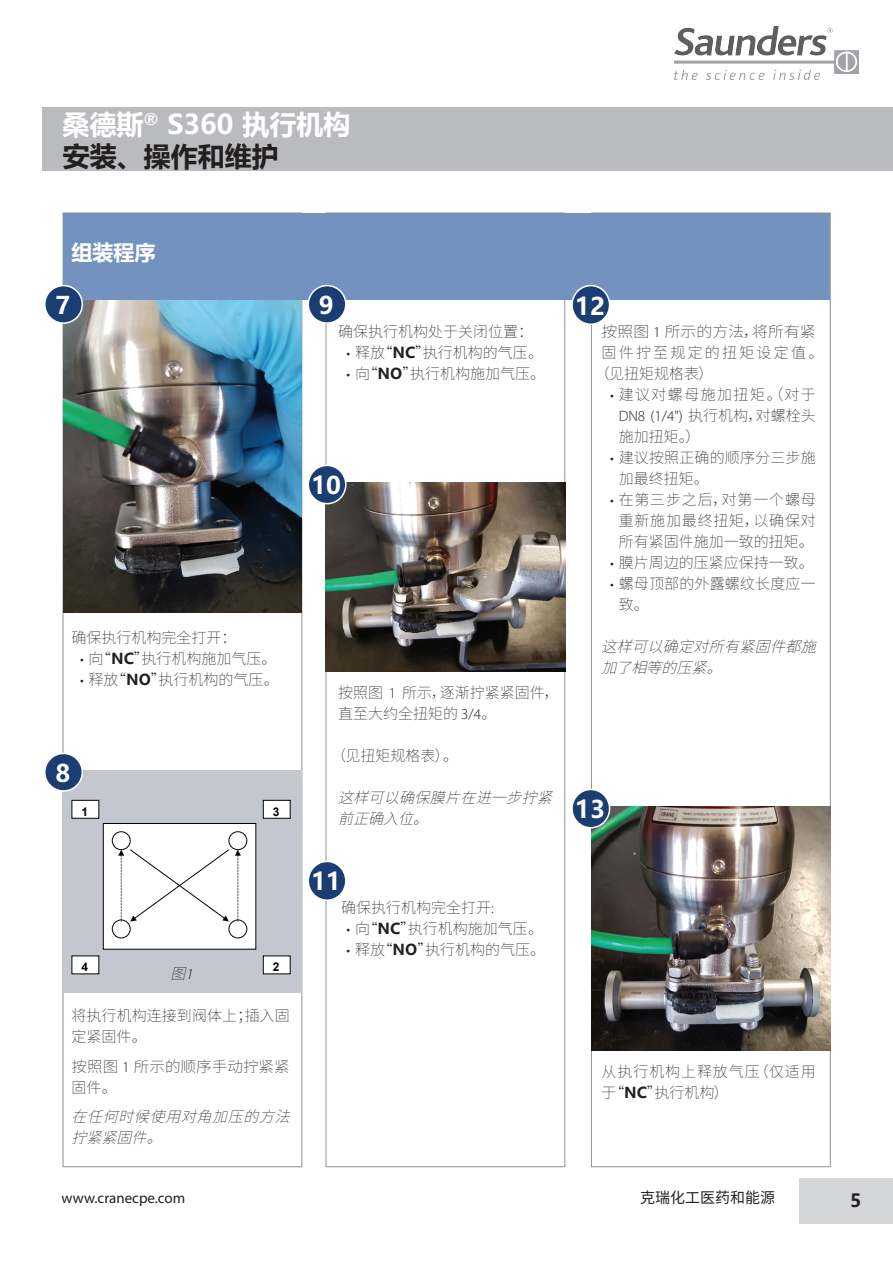
<style>
.page{position:relative;width:893px;height:1263px;background:#fff}
.page>*{position:absolute;margin:0;border:0;box-sizing:border-box;transform-origin:0 0}
.t1{font:700 27px/31.5px "Microsoft Ya Hei UI";color:#fff}
.t2{font:700 24px "Microsoft Ya Hei UI";color:#fff}
.t3{font:700 21px "Microsoft Ya Hei UI";color:#fff}
.t4{font:700 18px "Microsoft Ya Hei UI";color:#231f20}
.t5{font:200 15px/21px "Source Han Sans CN";color:#231f20}
.t6{font:italic 200 15px/21px "Source Han Sans CN";color:#231f20}
.t7{font:200 15px/21px "Source Han Sans CN";letter-spacing:.055em;color:#231f20;text-align:center}
.t8{font:200 15px/21px "Source Han Sans CN";letter-spacing:.06em;color:#231f20}
.t9{font:300 15px "Myriad Pro";color:#231f20}
.t10{font:200 15px/21px "Source Han Sans CN";color:#231f20;scale:1.04 1}
.t11{font:15px "Myriad Pro";color:#231f20}
.t12{font:200 15px "Source Han Sans CN";color:#231f20;scale:1.06 1}
.t13{font:200 15px "Source Han Sans CN";letter-spacing:.095em;color:#231f20}
.t14{font:200 15px "Source Han Sans CN";letter-spacing:.15em;color:#231f20}
.t15{font:15px "Source Han Sans CN";color:#231f20}
.t16{font:700 12px "Arial";color:#040503}
.s1{color:#231f20}
.s2{font-family:"Myriad Pro";font-weight:300}
.s3{font-family:"Microsoft Ya Hei UI";font-weight:700}
.s4{font-family:"Source Han Sans CN";font-weight:200}
</style>
<div class="page">
<img style="left:675px;top:27px;width:183px;height:52px">
<div style="left:43px;top:107px;width:850px;height:64px;background:#babbbe"></div>
<div style="left:799px;top:1178px;width:94px;height:45px;background:#d5d6d8"></div>
<img style="left:64px;top:299px;width:238px;height:314px">
<img style="left:591px;top:807px;width:240px;height:243px">
<div style="left:64px;top:771px;width:238px;height:222px;background:#c4c7cf"></div>
<div style="left:103px;top:823px;width:153px;height:126px;background:#fff"></div>
<div style="left:103px;top:823px;width:153px;height:126px;border:1px solid #040503"></div>
<div style="left:112px;top:831px;width:19px;height:19px;border:1px solid #040503;border-radius:50%"></div>
<div style="left:229px;top:831px;width:18px;height:19px;border:1px solid #040503;border-radius:50%"></div>
<div style="left:112px;top:920px;width:19px;height:18px;border:1px solid #040503;border-radius:50%"></div>
<div style="left:229px;top:920px;width:18px;height:18px;border:1px solid #040503;border-radius:50%"></div>
<svg style="left:118px;top:849px;width:123px;height:72px"></svg>
<div style="left:72px;top:800px;width:27px;height:19px;background:#fff;border:1px solid #040503"></div>
<div style="left:263px;top:800px;width:28px;height:19px;background:#fff;border:1px solid #040503"></div>
<div style="left:72px;top:955px;width:27px;height:19px;background:#fff"></div>
<div style="left:263px;top:956px;width:27px;height:18px;background:#fff"></div>
<div style="left:263px;top:955px;width:28px;height:19px;border:1px solid #040503"></div>
<div style="left:63px;top:213px;width:766px;height:86px;background:#7492c0"></div>
<img style="left:326px;top:483px;width:240px;height:188px">
<div style="left:45px;top:286px;width:37px;height:37px;background:#1a3d73;border-radius:50%"></div>
<div style="left:44px;top:285px;width:39px;height:39px;border:2px solid #fff;border-radius:50%"></div>
<div style="left:308px;top:286px;width:38px;height:37px;background:#1a3d73;border-radius:50%"></div>
<div style="left:308px;top:285px;width:39px;height:39px;border:2px solid #fff;border-radius:50%"></div>
<div style="left:308px;top:861px;width:38px;height:39px;background:#1a3d73;border-radius:50%"></div>
<div style="left:308px;top:861px;width:39px;height:40px;border:2px solid #fff;border-radius:50%"></div>
<div style="left:572px;top:286px;width:38px;height:38px;background:#1a3d73;border-radius:50%"></div>
<div style="left:571px;top:285px;width:39px;height:40px;border:2px solid #fff;border-radius:50%"></div>
<div style="left:45px;top:753px;width:37px;height:38px;background:#1a3d73;border-radius:50%"></div>
<div style="left:44px;top:753px;width:39px;height:39px;border:2px solid #fff;border-radius:50%"></div>
<div style="left:308px;top:465px;width:38px;height:39px;background:#1a3d73;border-radius:50%"></div>
<div style="left:308px;top:465px;width:39px;height:39px;border:2px solid #fff;border-radius:50%"></div>
<div style="left:572px;top:789px;width:38px;height:39px;background:#1a3d73;border-radius:50%"></div>
<div style="left:571px;top:789px;width:39px;height:39px;border:2px solid #fff;border-radius:50%"></div>
<h1 class="t1" style="left:63px;top:108px;width:289px">桑德斯<sup>®</sup> S360 执行机构<span class="s1">安装、操作和维护</span></h1>
<h3 class="t3" style="left:72px;top:238px;width:85px">组装程序</h3>
<h2 class="t2" style="left:55px;top:289px;width:16px">7</h2>
<h2 class="t2" style="left:319px;top:289px;width:16px">9</h2>
<p class="t5" style="left:338px;top:322px;width:197px">确保执行机构处于关闭位置：</p>
<p class="t5" style="left:347px;top:343px;width:198px"><span class="s2">•</span> 释放“<span class="s3">NC</span>”执行机构的气压。</p>
<p class="t5" style="left:347px;top:364px;width:200px"><span class="s2">•</span> 向“<span class="s3">NO</span>”执行机构施加气压。</p>
<h2 class="t2" style="left:311px;top:469px;width:31px">10</h2>
<p class="t5" style="left:72px;top:627px;width:166px">确保执行机构完全打开：</p>
<p class="t5" style="left:80px;top:648px;width:198px"><span class="s2">•</span> 向“<span class="s3">NC</span>”执行机构施加气压。</p>
<p class="t5" style="left:80px;top:669px;width:200px"><span class="s2">•</span> 释放“<span class="s3">NO</span>”执行机构的气压。</p>
<h2 class="t2" style="left:55px;top:756px;width:16px">8</h2>
<p class="t16" style="left:81px;top:803px;width:8px">1</p>
<p class="t16" style="left:273px;top:803px;width:8px">3</p>
<p class="t16" style="left:81px;top:958px;width:8px">4</p>
<p class="t16" style="left:273px;top:958px;width:8px">2</p>
<p class="t6" style="left:170px;top:963px;width:28px">图<span class="s2">1</span></p>
<p class="t5" style="left:72px;top:1005px;width:220px">将执行机构连接到阀体上；插入固定紧固件。</p>
<p class="t10" style="left:72px;top:1056px;width:211px">按照图 <span class="s2">1</span> 所示的顺序手动拧紧紧固件。</p>
<p class="t6" style="left:72px;top:1106px;width:230px">在任何时候使用对角加压的方法拧紧紧固件。</p>
<p class="t5" style="left:338px;top:682px;width:222px">按照图 <span class="s2">1</span> 所示，逐渐拧紧紧固件，直至大约全扭矩的 <span class="s2">3/4</span>。</p>
<p class="t5" style="left:331px;top:745px;width:129px">（见扭矩规格表）。</p>
<p class="t6" style="left:338px;top:787px;width:226px">这样可以确保膜片在进一步拧紧前正确入位。</p>
<h2 class="t2" style="left:311px;top:865px;width:31px">11</h2>
<p class="t5" style="left:341px;top:897px;width:154px">确保执行机构完全打开<span class="s2">:</span></p>
<p class="t5" style="left:347px;top:918px;width:198px"><span class="s2">•</span> 向“<span class="s3">NC</span>”执行机构施加气压。</p>
<p class="t5" style="left:347px;top:939px;width:200px"><span class="s2">•</span> 释放“<span class="s3">NO</span>”执行机构的气压。</p>
<h2 class="t2" style="left:575px;top:289px;width:31px">12</h2>
<p class="t12" style="left:602px;top:323px;width:204px">按照图 <span class="s2">1</span> 所示的方法，将所有紧</p>
<p class="t14" style="left:602px;top:344px;width:223px">固件拧至规定的扭矩设定值。</p>
<p class="t5" style="left:595px;top:364px;width:120px">（见扭矩规格表）</p>
<p class="t13" style="left:610px;top:386px;width:207px"><span class="s2">•</span> 建议对螺母施加扭矩。（对于</p>
<p class="t9" style="left:619px;top:408px;width:199px">DN8 (1/4") <span class="s4">执行机构，对螺栓头</span></p>
<p class="t5" style="left:619px;top:427px;width:83px">施加扭矩。）</p>
<p class="t5" style="left:619px;top:448px;width:199px;text-indent:-9px"><span class="s2">•</span> 建议按照正确的顺序分三步施加最终扭矩。</p>
<p class="t7" style="left:610px;top:490px;width:207px"><span class="s2">•</span> 在第三步之后，对第一个螺母重新施加最终扭矩，以确保对所有紧固件施加一致的扭矩。</p>
<p class="t5" style="left:610px;top:553px;width:205px"><span class="s2">•</span> 膜片周边的压紧应保持一致。</p>
<p class="t5" style="left:619px;top:574px;width:199px;text-indent:-9px"><span class="s2">•</span> 螺母顶部的外露螺纹长度应一致。</p>
<p class="t6" style="left:602px;top:637px;width:226px">这样可以确定对所有紧固件都施加了相等的压紧。</p>
<h2 class="t2" style="left:575px;top:793px;width:31px">13</h2>
<p class="t8" style="left:602px;top:1061px;width:216px">从执行机构上释放气压（仅适用于“<span class="s3">NC</span>”执行机构）</p>
<p class="t11" style="left:62px;top:1189px;width:125px">www.cranecpe.com</p>
<p class="t15" style="left:640px;top:1189px;width:137px">克瑞化工医药和能源</p>
<p class="t4" style="left:850px;top:1188px;width:13px">5</p>
</div>
